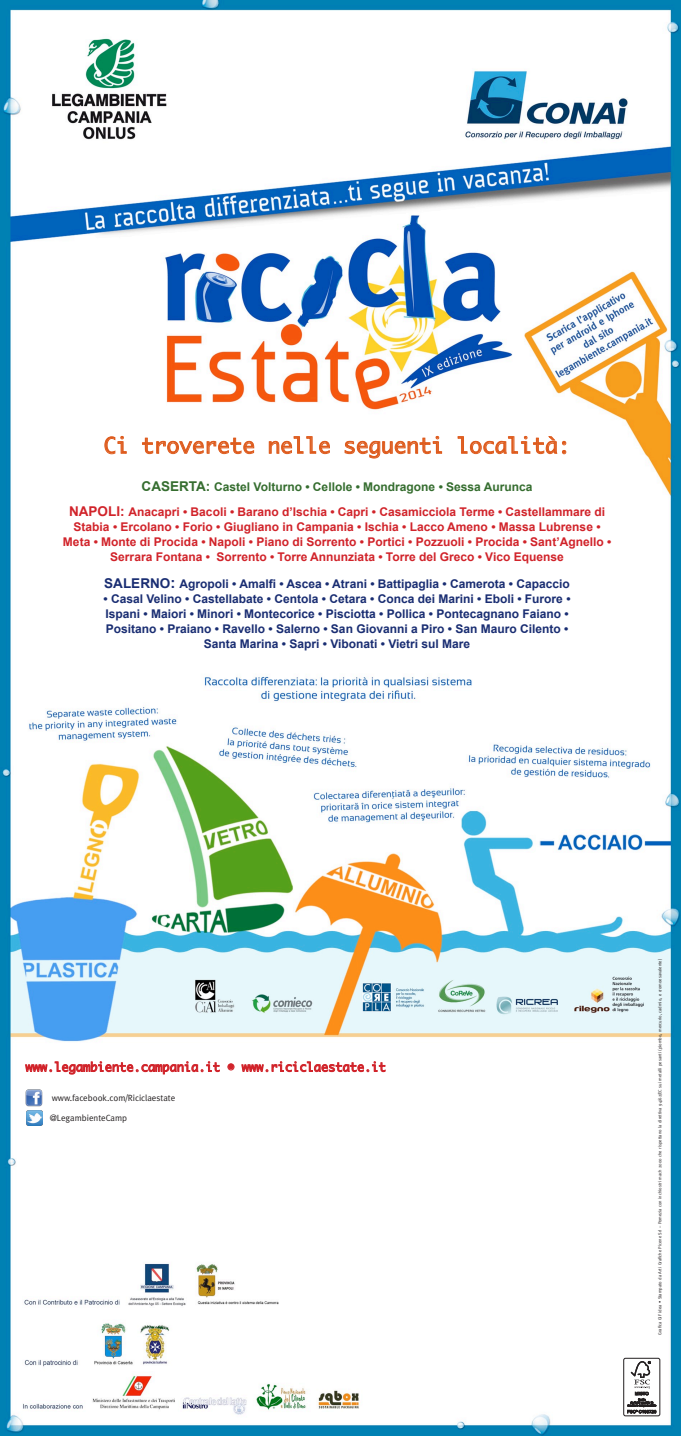
<style>
.page{position:relative;width:681px;height:1436px;background:#fff}
.page>*{position:absolute;margin:0;border:0;box-sizing:border-box;transform-origin:0 0}
.t1{font:21px "Monaco";color:#de5b1d}
.t2{font:700 12px/15px "Arial";color:#192d72;text-align:center}
.t3{font:700 12px/15px "Arial";color:#d1232a;text-align:center}
.t4{font:700 12px "Arial";color:#356d2f}
.t5{font:12px "Monaco";color:#d1232a}
.t6{font:9px "Meta";color:#231f20}
.t7{font:4.5px "Meta";color:#231f20}
.s1{font-size:13.5px}
.s2{font-size:15px}
</style>
<div class="page">
<img style="left:0;top:0;width:680px;height:1435px">
<svg style="left:104px;top:435px;width:23px;height:19px"></svg>
<svg style="left:142px;top:437px;width:112px;height:17px"></svg>
<svg style="left:268px;top:436px;width:62px;height:18px"></svg>
<svg style="left:344px;top:435px;width:98px;height:24px"></svg>
<svg style="left:457px;top:435px;width:109px;height:19px"></svg>
<img style="left:26px;top:1089px;width:17px;height:17px">
<img style="left:26px;top:1109px;width:16px;height:16px">
<svg style="left:25px;top:1061px;width:195px;height:13px"></svg>
<svg style="left:227px;top:1063px;width:7px;height:7px"></svg>
<svg style="left:241px;top:1061px;width:144px;height:10px"></svg>
<div style="left:623px;top:1357px;width:36px;height:58px;background:linear-gradient(to bottom,#fff,#fff);border-radius:2px"></div>
<div style="left:623px;top:1357px;width:36px;height:58px;border:1px solid #231f20;border-radius:2px"></div>
<svg style="left:627px;top:1360px;width:29px;height:52px"></svg>
<p class="t1" style="left:104px;top:427px;width:468px">Ci troverete nelle seguenti località:</p>
<p class="t4" style="left:142px;top:478px;width:392px"><span class="s1">CASERTA:</span> Castel Volturno • Cellole • Mondragone • Sessa Aurunca</p>
<p class="t3" style="left:63px;top:504px;width:549px"><span class="s1">NAPOLI:</span> Anacapri • Bacoli • Barano d’Ischia • Capri • Casamicciola Terme • Castellammare di Stabia • Ercolano • Forio • Giugliano in Campania • Ischia • Lacco Ameno • Massa Lubrense • Meta • Monte di Procida • Napoli • Piano di Sorrento • Portici • Pozzuoli • Procida • Sant’Agnello • Serrara Fontana • Sorrento • Torre Annunziata • Torre del Greco • Vico Equense</p>
<p class="t2" style="left:104px;top:576px;width:467px"><span class="s1">SALERNO</span><span class="s2">:</span> Agropoli • Amalfi • Ascea • Atrani • Battipaglia • Camerota • Capaccio</p>
<p class="t2" style="left:104px;top:591px;width:468px">• Casal Velino • Castellabate • Centola • Cetara • Conca dei Marini • Eboli • Furore • Ispani • Maiori • Minori • Montecorice • Pisciotta • Pollica • Pontecagnano Faiano • Positano • Praiano • Ravello • Salerno • San Giovanni a Piro • San Mauro Cilento • Santa Marina • Sapri • Vibonati • Vietri sul Mare</p>
<p class="t5" style="left:26px;top:1056px;width:362px">www.legambiente.campania.it • www.riciclaestate.it</p>
<p class="t6" style="left:52px;top:1092px;width:125px">www.facebook.com/Riciclaestate</p>
<p class="t6" style="left:50px;top:1112px;width:79px">@LegambienteCamp</p>
<p class="t7" style="left:657px;top:1334px;width:377px;rotate:-90deg">Grafica GIF idea • Stampato da Arti Grafiche Picene Srl – Pomezia con inchiostri mach 2000 che rispettano la direttiva 94/62/EC sui metalli pesanti (piombo, mercurio, cadmio, e cromoesavalente)</p>
</div>
